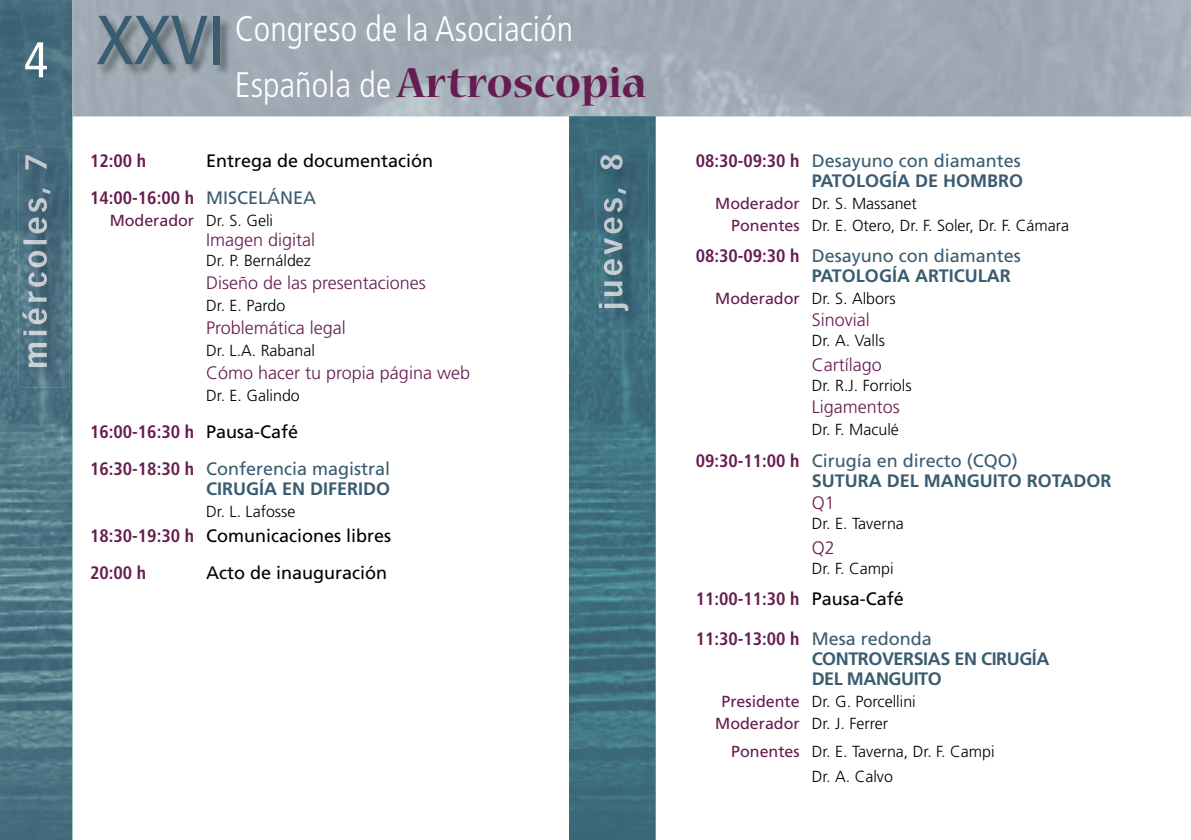
<style>
.page{position:relative;width:1191px;height:840px;background:#fff}
.page>*{position:absolute;margin:0;border:0;box-sizing:border-box;transform-origin:0 0}
.t1{font:condensed 50px "Frutiger";color:#fff}
.t2{font:700 46.8px "Nueva Std";color:#661c50}
.t3{font:300 condensed 35.4px "Frutiger";color:#fff}
.t4{font:300 18px "Frutiger";color:#661c50}
.t5{font:18px/37px "Frutiger";color:#000}
.t6{font:18px/20px "Frutiger";color:#3a5c70;text-align:right}
.t7{font:700 condensed 18px/37px "Frutiger";color:#661c50}
.t8{font:700 18px/20px "Frutiger";color:#3a5c70}
.t9{font:700 18px/20px "Frutiger";letter-spacing:-.025em;color:#3a5c70}
.t10{font:300 16px/22px "Frutiger";color:#000}
.t11{font:16px "Frutiger";color:#661c50}
.s1{font-weight:400;font-size:69.2px;color:#3a5c70}
.s2{font-family:"Frutiger";font-weight:300;font-stretch:condensed;font-size:35.4px;color:#fff}
.s3{font-weight:700;font-stretch:condensed;color:#661c50}
.s4{color:#3a5c70}
.s5{font-weight:300;color:#000}
.s6{font-weight:400;font-stretch:normal;color:#000}
.s7{font-weight:400;font-stretch:normal;color:#3a5c70}
.s8{font-weight:700}
.s9{font-weight:400;color:#661c50}
.s10{font-stretch:condensed;color:#661c50}
.s11{font-weight:400}
</style>
<div class="page">
<img style="left:0;top:0;width:72px;height:839px">
<img style="left:19px;top:152px;width:50px;height:235px">
<img style="left:22px;top:152px;width:28px;height:215px">
<img style="left:569px;top:116px;width:86px;height:723px">
<img style="left:595px;top:151px;width:53px;height:180px">
<img style="left:599px;top:151px;width:29px;height:160px">
<img style="left:97px;top:15px;width:135px;height:62px">
<h1 class="t1" style="left:24px;top:31px;width:25px">4</h1>
<h3 class="t3" style="left:96px;top:8px;width:478px"><span class="s1">XXVI</span> Congreso de la Asociación</h3>
<h2 class="t2" style="left:235px;top:61px;width:413px"><span class="s2">Española de</span> Artroscopia</h2>
<p class="t5" style="left:90px;top:142px;width:345px;text-indent:116px">Entrega de documentación<br><span class="s3">14:00-16:00 h</span> <span class="s4">MISCELÁNEA</span></p>
<p class="t11" style="left:110px;top:211px;width:165px">Moderador <span class="s5">Dr. S. Geli</span></p>
<p class="t4" style="left:206px;top:229px;width:111px">Imagen digital</p>
<p class="t10" style="left:206px;top:249px;width:106px">Dr. P. Bernáldez</p>
<p class="t4" style="left:206px;top:272px;width:221px">Diseño de las presentaciones</p>
<p class="t10" style="left:206px;top:294px;width:81px">Dr. E. Pardo</p>
<p class="t4" style="left:206px;top:317px;width:141px">Problemática legal</p>
<p class="t10" style="left:206px;top:339px;width:110px">Dr. L.A. Rabanal</p>
<p class="t4" style="left:206px;top:362px;width:265px">Cómo hacer tu propia página web</p>
<p class="t10" style="left:206px;top:384px;width:95px">Dr. E. Galindo</p>
<p class="t7" style="left:90px;top:412px;width:302px">16:00-16:30 h <span class="s6">Pausa-Café<br></span>16:30-18:30 h <span class="s7">Conferencia magistral</span></p>
<p class="t8" style="left:206px;top:478px;width:186px">CIRUGÍA EN DIFERIDO</p>
<p class="t10" style="left:206px;top:500px;width:91px">Dr. L. Lafosse</p>
<p class="t5" style="left:90px;top:517px;width:303px"><span class="s3">18:30-19:30 h</span> Comunicaciones libres<br><span class="s3">20:00 h</span></p>
<p class="t7" style="left:90px;top:142px;width:58px">12:00 h</p>
<p class="t5" style="left:206px;top:554px;width:183px">Acto de inauguración</p>
<p class="t6" style="left:695px;top:150px;width:329px"><span class="s3">08:30-09:30 h</span> Desayuno con diamantes<br><span class="s8">PATOLOGÍA DE HOMBRO</span></p>
<p class="t10" style="left:731px;top:192px;width:339px;text-indent:-16px"><span class="s9">Moderador</span> Dr. S. Massanet<br><span class="s9">Ponentes</span> Dr. E. Otero, Dr. F. Soler, Dr. F. Cámara</p>
<p class="t6" style="left:811px;top:246px;width:211px;text-align:left;text-indent:-116px"><span class="s3">08:30-09:30 h</span> Desayuno con diamantes<br><span class="s8">PATOLOGÍA ARTICULAR</span></p>
<p class="t10" style="left:715px;top:288px;width:182px"><span class="s9">Moderador</span> Dr. S. Albors</p>
<p class="t4" style="left:811px;top:310px;width:59px">Sinovial</p>
<p class="t10" style="left:811px;top:330px;width:75px">Dr. A. Valls</p>
<p class="t4" style="left:811px;top:354px;width:72px">Cartílago</p>
<p class="t10" style="left:811px;top:374px;width:101px">Dr. R.J. Forriols</p>
<p class="t4" style="left:811px;top:396px;width:90px">Ligamentos</p>
<p class="t10" style="left:811px;top:418px;width:89px">Dr. F. Maculé</p>
<p class="t8" style="left:811px;top:450px;width:301px;text-indent:-116px"><span class="s10">09:30-11:00 h</span> <span class="s11">Cirugía en directo (CQO)<br></span>SUTURA DEL MANGUITO ROTADOR</p>
<p class="t4" style="left:811px;top:492px;width:25px">Q1</p>
<p class="t10" style="left:811px;top:512px;width:94px">Dr. E. Taverna</p>
<p class="t4" style="left:811px;top:537px;width:25px">Q2</p>
<p class="t10" style="left:811px;top:557px;width:83px">Dr. F. Campi</p>
<p class="t7" style="left:695px;top:580px;width:210px">11:00-11:30 h <span class="s6">Pausa-Café</span></p>
<p class="t9" style="left:811px;top:628px;width:239px;text-indent:-116px"><span class="s10">11:30-13:00 h</span> <span class="s11">Mesa redonda<br></span>CONTROVERSIAS EN CIRUGÍA<br>DEL MANGUITO</p>
<p class="t10" style="left:715px;top:690px;width:202px;text-indent:6px"><span class="s9">Presidente</span> Dr. G. Porcellini<br><span class="s9">Moderador</span> Dr. J. Ferrer</p>
<p class="t10" style="left:811px;top:738px;width:184px;line-height:24.8px;text-indent:-80px"><span class="s9">Ponentes</span> Dr. E. Taverna, Dr. F. Campi<br>Dr. A. Calvo</p>
</div>
